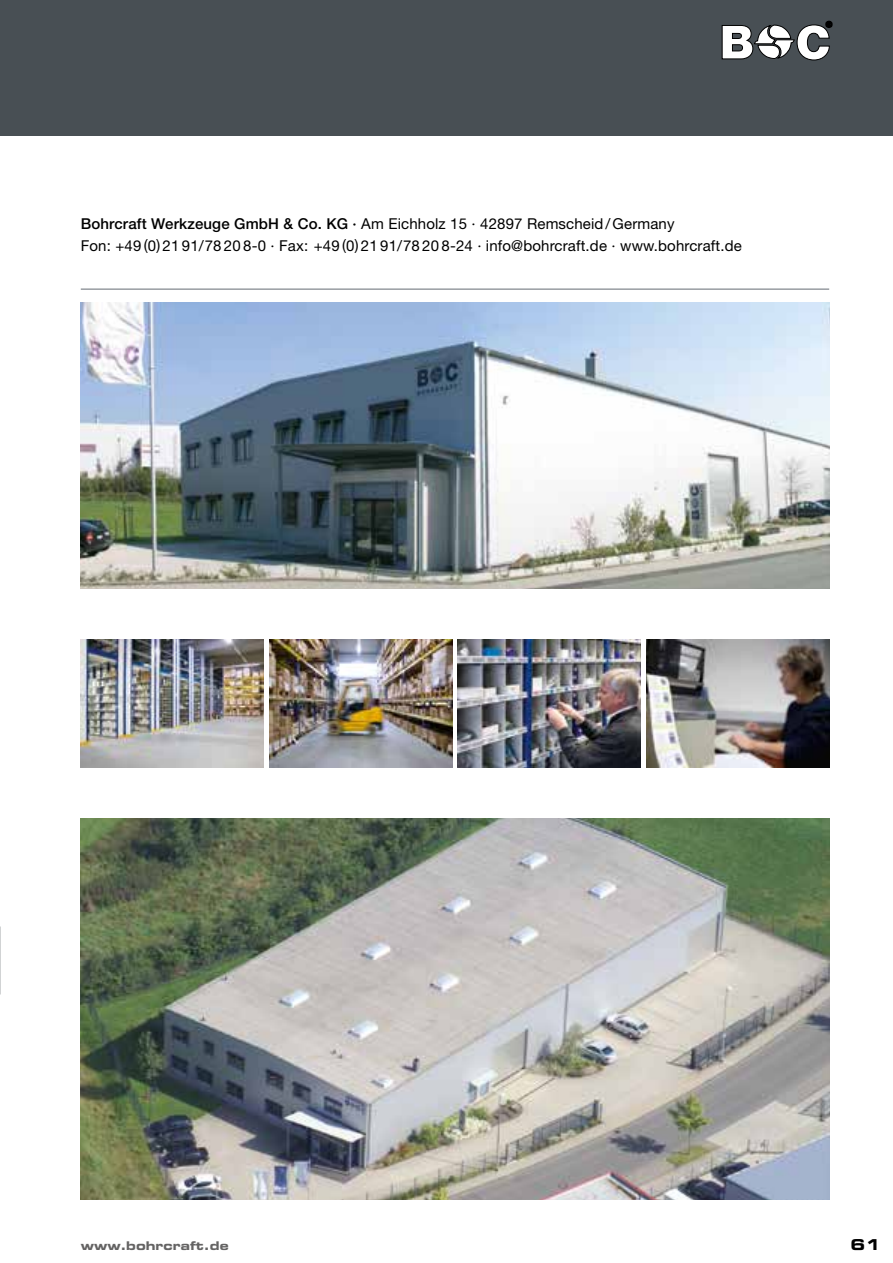
<style>
.page{position:relative;width:893px;height:1263px;background:#fff}
.page>*{position:absolute;margin:0;border:0;box-sizing:border-box;transform-origin:0 0}
.t1{font:15px/22.2px "Helvetica Neue";letter-spacing:.01em;color:#000}
.t2{font:15px "Eurostile Bold Extended Two";color:#000}
.t3{font:12px "Eurostile Bold Extended Two";color:#646363}
.s1{font-weight:500}
</style>
<div class="page">
<hr style="left:81px;top:288px;width:748px;height:2px;background:#989ca1">
<div style="left:0;top:0;width:893px;height:136px;background:#484f54"></div>
<svg style="left:722px;top:21px;width:110px;height:39px"></svg>
<img style="left:81px;top:302px;width:748px;height:287px">
<img style="left:81px;top:640px;width:183px;height:127px">
<img style="left:269px;top:640px;width:183px;height:127px">
<img style="left:458px;top:640px;width:183px;height:127px">
<img style="left:646px;top:640px;width:183px;height:127px">
<img style="left:81px;top:819px;width:748px;height:380px">
<p class="t1" style="left:81px;top:212px;width:663px"><span class="s1">Bohrcraft Werkzeuge GmbH &amp; Co. KG ·</span> Am Eichholz 15 · 42897 Remscheid/Germany<br>Fon: +49 (0) 21 91/78 20 8-0 · Fax: +49 (0) 21 91/78 20 8-24 · info@bohrcraft.de · www.bohrcraft.de</p>
<p class="t3" style="left:81px;top:1237px;width:149px">www.bohrcraft.de</p>
<p class="t2" style="left:851px;top:1234px;width:31px">61</p>
</div>
